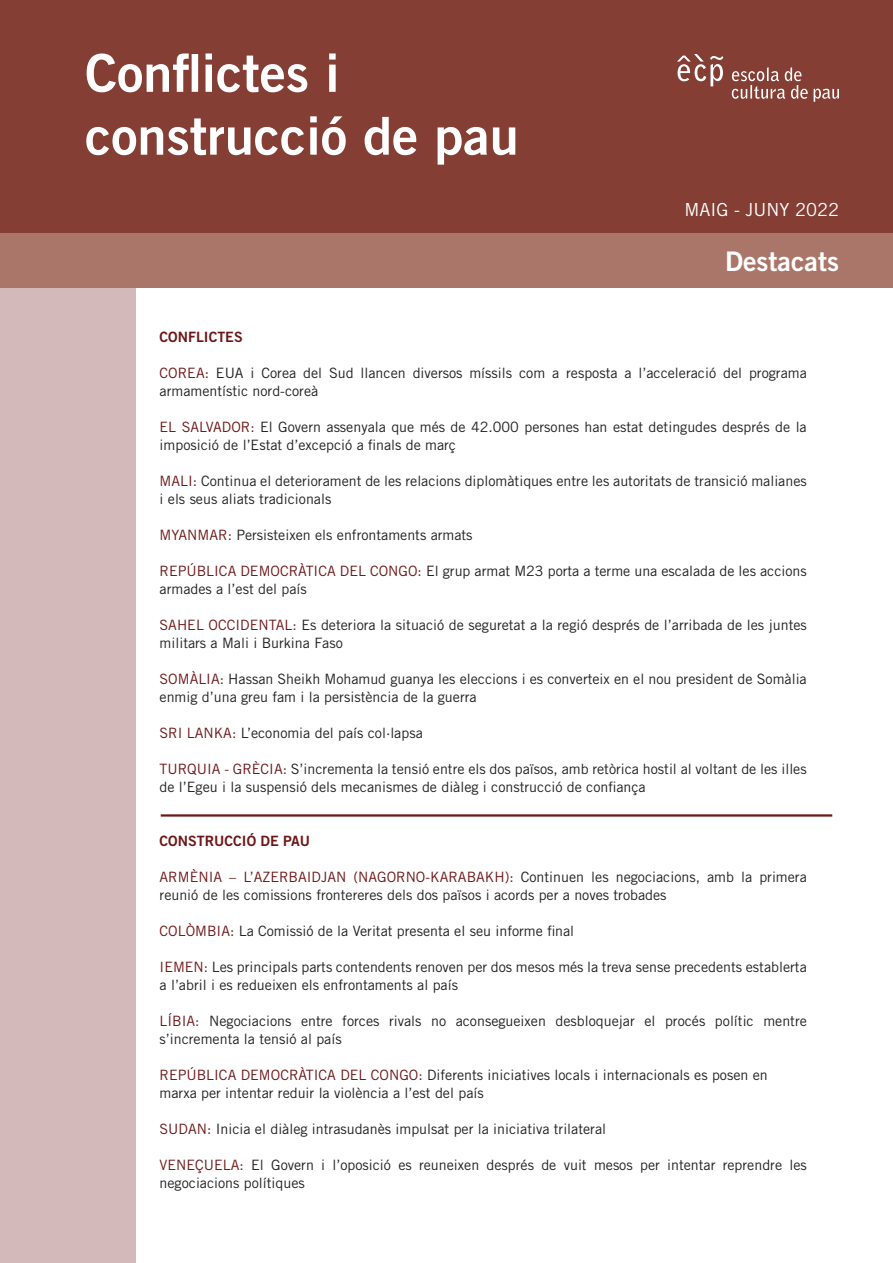
<style>
.page{position:relative;width:893px;height:1263px;background:#fff}
.page>*{position:absolute;margin:0;border:0;box-sizing:border-box;transform-origin:0 0}
.t1{font:52.35px "Trade Gothic LT Std Bd 2";color:#fff}
.t2{font:27px "Trade Gothic LT Std Bd 2";color:#fff}
.t3{font:18px "Trade Gothic LT Std";color:#fff}
.t4{font:14.25px/18px "Trade Gothic LT Std";color:#231f20}
.t5{font:14.25px "Trade Gothic LT Std Bd 2";color:#6e1617}
.s1{color:#6e1617}
</style>
<div class="page">
<div style="left:0;top:0;width:893px;height:234px;background:#843e34"></div>
<div style="left:0;top:234px;width:893px;height:54px;background:#aa7669"></div>
<div style="left:0;top:288px;width:136px;height:975px;background:#d3b9b9"></div>
<svg style="left:814px;top:88px;width:25px;height:14px"></svg>
<svg style="left:732px;top:67px;width:76px;height:32px"></svg>
<svg style="left:677px;top:54px;width:46px;height:32px"></svg>
<hr style="left:161px;top:814px;width:671px;height:3px;background:#6e1617">
<p class="t1" style="left:85px;top:41px;width:256px">Conflictes i</p>
<p class="t1" style="left:85px;top:104px;width:435px">construcció de pau</p>
<p class="t3" style="left:684px;top:199px;width:156px">MAIG - JUNY 2022</p>
<p class="t2" style="left:725px;top:244px;width:115px">Destacats</p>
<p class="t5" style="left:160px;top:328px;width:85px">CONFLICTES</p>
<p class="t4" style="left:160px;top:364px;width:649px"><span class="s1">COREA:</span> EUA i Corea del Sud llancen diversos míssils com a resposta a l’acceleració del programa armamentístic nord-coreà</p>
<p class="t4" style="left:160px;top:418px;width:649px"><span class="s1">EL SALVADOR:</span> El Govern assenyala que més de 42.000 persones han estat detingudes després de la imposició de l’Estat d’excepció a finals de març</p>
<p class="t4" style="left:160px;top:472px;width:649px"><span class="s1">MALI:</span> Continua el deteriorament de les relacions diplomàtiques entre les autoritats de transició malianes i els seus aliats tradicionals</p>
<p class="t4" style="left:160px;top:526px;width:315px"><span class="s1">MYANMAR:</span> Persisteixen els enfrontaments armats</p>
<p class="t4" style="left:160px;top:562px;width:649px"><span class="s1">REPÚBLICA DEMOCRÀTICA DEL CONGO:</span> El grup armat M23 porta a terme una escalada de les accions armades a l’est del país</p>
<p class="t4" style="left:160px;top:616px;width:649px"><span class="s1">SAHEL OCCIDENTAL:</span> Es deteriora la situació de seguretat a la regió després de l’arribada de les juntes militars a Mali i Burkina Faso</p>
<p class="t4" style="left:160px;top:670px;width:649px"><span class="s1">SOMÀLIA:</span> Hassan Sheikh Mohamud guanya les eleccions i es converteix en el nou president de Somàlia enmig d’una greu fam i la persistència de la guerra</p>
<p class="t4" style="left:160px;top:724px;width:265px"><span class="s1">SRI LANKA:</span> L’economia del país col·lapsa</p>
<p class="t4" style="left:160px;top:760px;width:649px"><span class="s1">TURQUIA - GRÈCIA:</span> S’incrementa la tensió entre els dos països, amb retòrica hostil al voltant de les illes de l’Egeu i la suspensió dels mecanismes de diàleg i construcció de confiança</p>
<p class="t5" style="left:160px;top:832px;width:152px">CONSTRUCCIÓ DE PAU</p>
<p class="t4" style="left:160px;top:868px;width:649px"><span class="s1">ARMÈNIA – L’AZERBAIDJAN (NAGORNO-KARABAKH):</span> Continuen les negociacions, amb la primera reunió de les comissions frontereres dels dos països i acords per a noves trobades</p>
<p class="t4" style="left:160px;top:922px;width:416px"><span class="s1">COLÒMBIA:</span> La Comissió de la Veritat presenta el seu informe final</p>
<p class="t4" style="left:160px;top:958px;width:649px"><span class="s1">IEMEN:</span> Les principals parts contendents renoven per dos mesos més la treva sense precedents establerta a l’abril i es redueixen els enfrontaments al país</p>
<p class="t4" style="left:160px;top:1012px;width:649px"><span class="s1">LÍBIA:</span> Negociacions entre forces rivals no aconsegueixen desbloquejar el procés polític mentre s’incrementa la tensió al país</p>
<p class="t4" style="left:160px;top:1066px;width:610px"><span class="s1">REPÚBLICA DEMOCRÀTICA DEL CONGO:</span> Diferents iniciatives locals i internacionals es posen en marxa per intentar reduir la violència a l’est del país</p>
<p class="t4" style="left:160px;top:1120px;width:448px"><span class="s1">SUDAN:</span> Inicia el diàleg intrasudanès impulsat per la iniciativa trilateral</p>
<p class="t4" style="left:160px;top:1156px;width:649px"><span class="s1">VENEÇUELA:</span> El Govern i l’oposició es reuneixen després de vuit mesos per intentar reprendre les negociacions polítiques</p>
</div>
